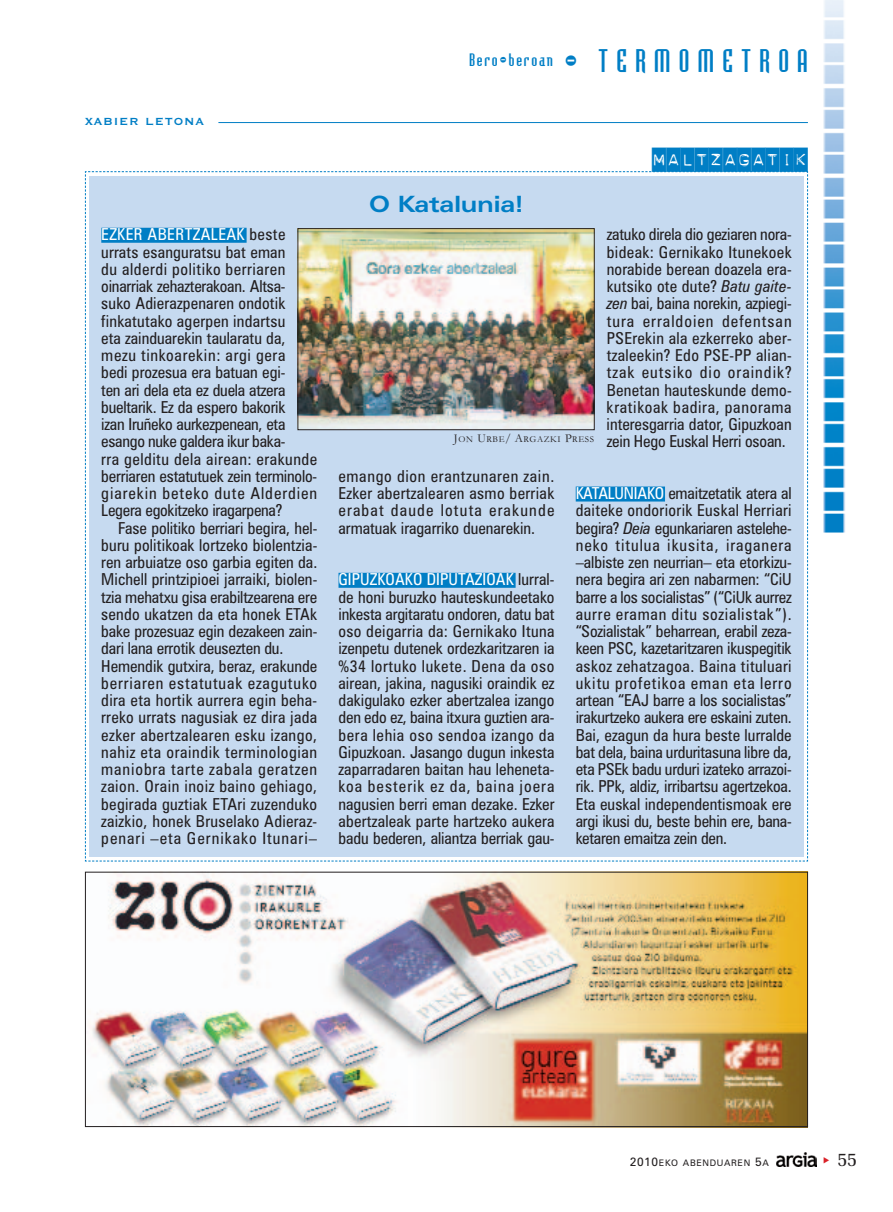
<style>
.page{position:relative;width:893px;height:1212px;background:#fff}
.page>*{position:absolute;margin:0;border:0;box-sizing:border-box;transform-origin:0 0}
.t1{font:30px "Bodiac";letter-spacing:.275em;color:#007ec5}
.t2{font:24px "Blackout";color:#007ec5}
.t3{font:700 expanded 22.5px "Zurich BT";letter-spacing:-.02em;color:#007ec5}
.t4{font:19.5px "Memoir";color:#231f20}
.t5{font:condensed 16.5px/17.2px "Zurich BT";letter-spacing:.005em;color:#231f20;text-align:justify}
.t6{font:16.5px "Bodiac";letter-spacing:.11em;color:#007ec5}
.t7{font:700 13.5px "Copperplate Gothic BT";letter-spacing:.065em;color:#007ec5}
.t8{font:9px "Garamond";letter-spacing:.06em;color:#231f20}
.t9{font:9px "Zurich BT";letter-spacing:.075em;color:#231f20}
.s1{color:#fff}
.s2{font-style:italic}
.s3{font-size:12px}
</style>
<div class="page">
<img style="left:777px;top:1152px;width:39px;height:14px">
<img style="left:823px;top:0;width:22px;height:533px">
<img style="left:91px;top:874px;width:715px;height:251px">
<div style="left:85px;top:872px;width:723px;height:255px;border:1px solid #231f20"></div>
<svg style="left:85px;top:171px;width:723px;height:691px"></svg>
<div style="left:89px;top:177px;width:715px;height:680px;background:#c6daf0"></div>
<div style="left:101px;top:228px;width:146px;height:15px;background:#007ec5"></div>
<div style="left:338px;top:573px;width:178px;height:15px;background:#007ec5"></div>
<div style="left:576px;top:486px;width:89px;height:15px;background:#007ec5"></div>
<hr style="left:218px;top:122px;width:590px;height:1px;background:#007ec5">
<img style="left:299px;top:230px;width:294px;height:198px">
<div style="left:297px;top:228px;width:298px;height:202px;border:1px solid #231f20"></div>
<p class="t7" style="left:85px;top:112px;width:121px">XABIER LETONA</p>
<p class="t5" style="left:101px;top:226px;width:218px;text-align:left"><span class="s1">EZKER ABERTZALEAK</span> beste urrats esanguratsu bat eman<br>du alderdi politiko berriaren oinarriak zehazterakoan. Altsa&shy;suko Adierazpenaren ondotik finkatutako agerpen indartsu<br>eta zainduarekin taularatu da, mezu tinkoarekin: argi gera<br>bedi prozesua era batuan egi-<br>ten ari dela eta ez duela atzera bueltarik. Ez da espero bakorik<br>izan Iruñeko aurkezpenean, eta esango nuke galdera ikur baka-<br>rra gelditu dela airean: erakunde berriaren estatutuek zein terminolo&shy;giarekin beteko dute Alderdien<br>Legera egokitzeko iragarpena?</p>
<p class="t5" style="left:101px;top:519px;width:218px;text-align:left;text-indent:17px">Fase politiko berriari begira, hel&shy;buru politikoak lortzeko biolentzia&shy;ren arbuiatze oso garbia egiten da.<br>Michell printzipioei jarraiki, biolen&shy;tzia mehatxu gisa erabiltzearena ere sendo ukatzen da eta honek ETAk bake prozesuaz egin dezakeen zain&shy;dari lana errotik deusezten du.<br>Hemendik gutxira, beraz, erakunde berriaren estatutuak ezagutuko dira eta hortik aurrera egin beha&shy;rreko urrats nagusiak ez dira jada ezker abertzalearen esku izango, nahiz eta oraindik terminologian maniobra tarte zabala geratzen zaion. Orain inoiz baino gehiago, begirada guztiak ETAri zuzenduko zaizkio, honek Bruselako Adieraz&shy;penari –eta Gernikako Itunari–</p>
<p class="t6" style="left:469px;top:50px;width:85px">Bero-beroan</p>
<h1 class="t1" style="left:564px;top:44px;width:245px">- TERMOMETROA</h1>
<h3 class="t3" style="left:369px;top:191px;width:156px">O Katalunia!</h3>
<h2 class="t2" style="left:652px;top:148px;width:157px">MALTZAGATIK</h2>
<p class="t5" style="left:607px;top:226px;width:187px">zatuko direla dio geziaren nora&shy;bideak: Gernikako Itunekoek norabide berean doazela era&shy;kutsiko ote dute? <span class="s2">Batu gaite&shy;zen</span> bai, baina norekin, azpiegi&shy;tura erraldoien defentsan PSErekin ala ezkerreko aber&shy;tzaleekin? Edo PSE-PP alian&shy;tzak eutsiko dio oraindik?<br>Benetan hauteskunde demo&shy;kratikoak badira, panorama interesgarria dator, Gipuzkoan zein Hego Euskal Herri osoan.</p>
<p class="t5" style="left:576px;top:485px;width:218px"><span class="s1">KATALUNIAKO</span> emaitzetatik atera al daiteke ondoriorik Euskal Herriari begira? <span class="s2">Deia</span> egunkariaren astelehe&shy;neko titulua ikusita, iraganera –albiste zen neurrian– eta etorkizu&shy;nera begira ari zen nabarmen: “CiU barre a los socialistas” (“CiUk aurrez aurre eraman ditu sozialistak”). “Sozialistak” beharrean, erabil zeza&shy;keen PSC, kazetaritzaren ikuspegitik askoz zehatzagoa. Baina tituluari ukitu profetikoa eman eta lerro artean “EAJ barre a los socialistas” irakurtzeko aukera ere eskaini zuten.<br>Bai, ezagun da hura beste lurralde bat dela, baina urduritasuna libre da, eta PSEk badu urduri izateko arrazoi&shy;rik. PPk, aldiz, irribartsu agertzekoa.<br>Eta euskal independentismoak ere argi ikusi du, beste behin ere, bana&shy;ketaren emaitza zein den.</p>
<p class="t8" style="left:454px;top:433px;width:142px"><span class="s3">J</span>ON <span class="s3">U</span>RBE<span class="s3">/ A</span>RGAZKI <span class="s3">P</span>RESS</p>
<p class="t5" style="left:338px;top:467px;width:217px">emango dion erantzunaren zain.<br>Ezker abertzalearen asmo berriak erabat daude lotuta erakunde armatuak iragarriko duenarekin.</p>
<p class="t5" style="left:338px;top:571px;width:218px"><span class="s1">GIPUZKOAKO DIPUTAZIOAK</span> lurral&shy;de honi buruzko hauteskundeetako inkesta argitaratu ondoren, datu bat oso deigarria da: Gernikako Ituna izenpetu dutenek ordezkaritzaren ia %34 lortuko lukete. Dena da oso airean, jakina, nagusiki oraindik ez dakigulako ezker abertzalea izango den edo ez, baina itxura guztien ara&shy;bera lehia oso sendoa izango da Gipuzkoan. Jasango dugun inkesta zaparradaren baitan hau leheneta&shy;koa besterik ez da, baina joera nagusien berri eman dezake. Ezker abertzaleak parte hartzeko aukera badu bederen, aliantza berriak gau-</p>
<p class="t9" style="left:630px;top:1158px;width:141px"><span class="s3">2010</span>EKO ABENDUAREN <span class="s3">5</span>A</p>
<p class="t4" style="left:837px;top:1148px;width:22px">55</p>
</div>
